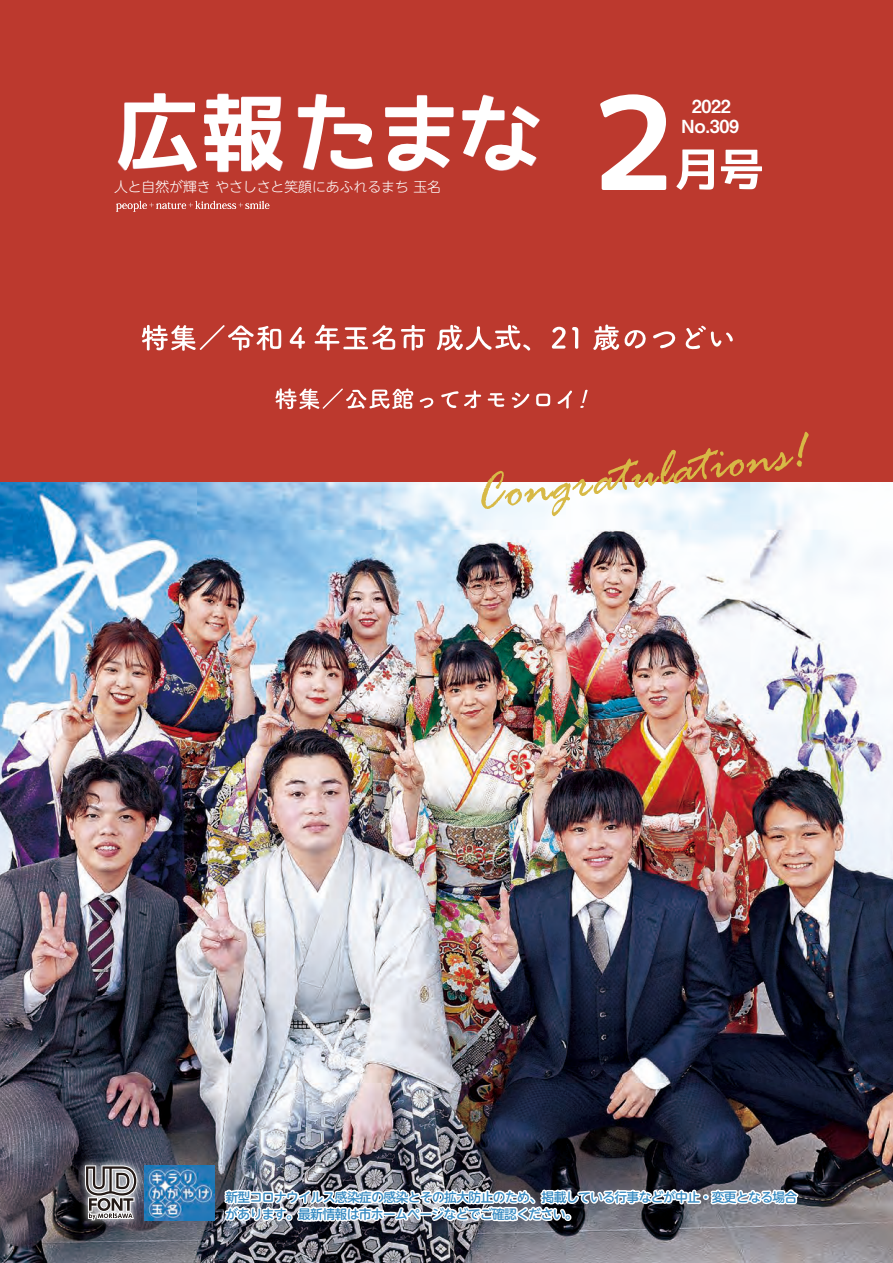
<style>
.page{position:relative;width:893px;height:1263px;background:#fff}
.page>*{position:absolute;margin:0;border:0;box-sizing:border-box;transform-origin:0 0}
.t1{font:18px "Midashi Go Pr 6 N MB31";letter-spacing:-.02em;color:#fff}
.t2{font:300 13.8px "UD Shin M Go Pr 6 N";color:#fff}
.t3{font:500 12.75px/17px "UD Shin M Go Pr 6 N";letter-spacing:-.045em;color:#378ac1}
</style>
<div class="page">
<div style="left:0;top:0;width:893px;height:632px;background:#bc392e"></div>
<img style="left:0;top:483px;width:893px;height:780px">
<svg style="left:222px;top:1142px;width:578px;height:121px;background:#75767e"></svg>
<img style="left:145px;top:1165px;width:69px;height:55px">
<svg style="left:78px;top:1158px;width:67px;height:69px;background:#434654"></svg>
<svg style="left:85px;top:1165px;width:52px;height:55px;background:#939193"></svg>
<svg style="left:298px;top:94px;width:242px;height:77px"></svg>
<svg style="left:118px;top:93px;width:165px;height:79px"></svg>
<svg style="left:116px;top:201px;width:153px;height:11px"></svg>
<svg style="left:676px;top:149px;width:86px;height:41px"></svg>
<svg style="left:600px;top:94px;width:66px;height:96px"></svg>
<svg style="left:142px;top:325px;width:591px;height:26px"></svg>
<svg style="left:275px;top:388px;width:313px;height:21px"></svg>
<svg style="left:481px;top:432px;width:328px;height:84px"></svg>
<h1 class="t1" style="left:692px;top:92px;width:41px">2022</h1>
<p class="t2" style="left:114px;top:176px;width:329px">人と自然が輝きやさしさと笑顔にあふれるまち玉名</p>
<h1 class="t1" style="left:681px;top:112px;width:59px">No.309</h1>
<p class="t3" style="left:225px;top:1188px;width:573px">新型コロナウイルス感染症の感染とその拡大防止のため、掲載している行事などが中止・変更となる場合があります。最新情報は市ホームページなどでご確認ください。</p>
</div>
